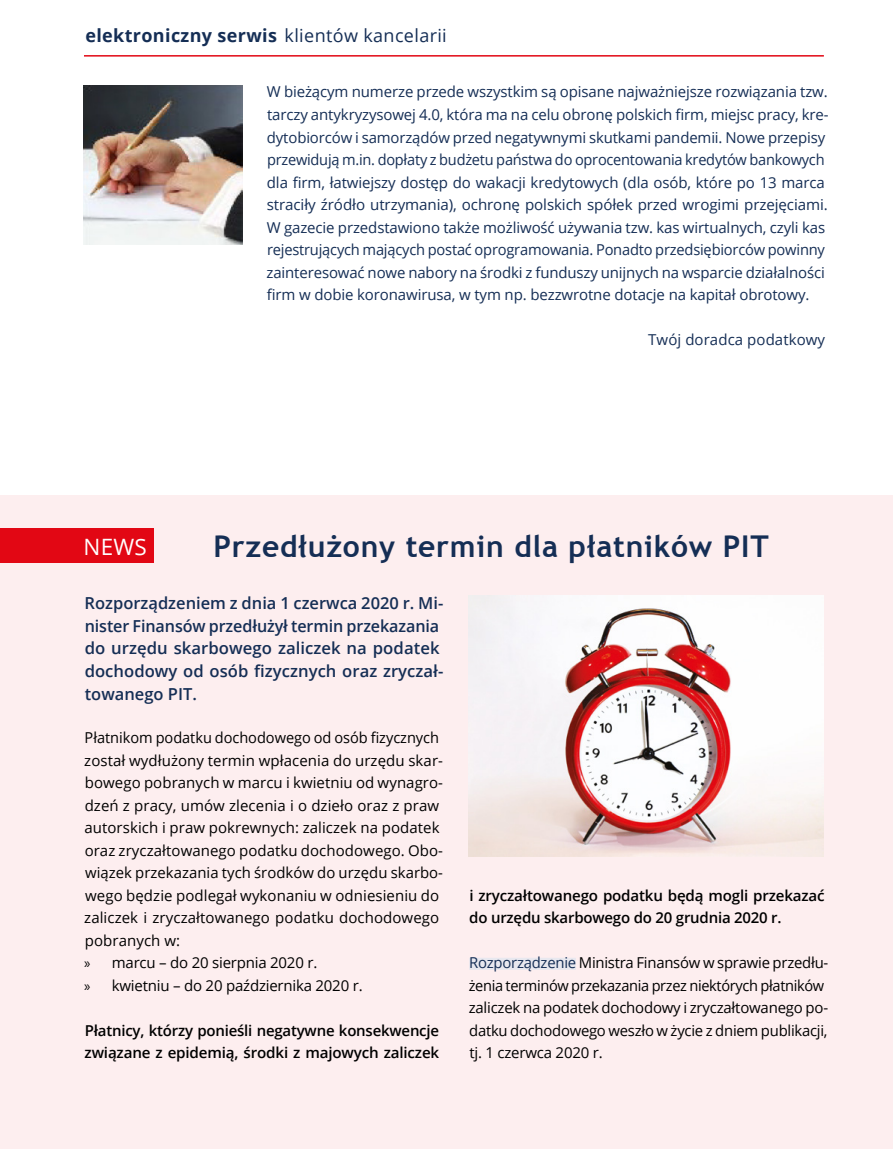
<style>
.page{position:relative;width:893px;height:1149px;background:#fff}
.page>*{position:absolute;margin:0;border:0;box-sizing:border-box;transform-origin:0 0}
.t1{font:700 30px "Trebuchet MS";letter-spacing:.025em;color:#152e55}
.t2{font:22.5px "Open Sans";color:#fff}
.t3{font:700 18px "Open Sans";letter-spacing:.02em;color:#152e55}
.t4{font:600 16.5px/22.5px "Open Sans";color:#152e55}
.t5{font:15px/22.5px "Open Sans";letter-spacing:-.01em;color:#152e55}
.t6{font:15px/22.5px "Open Sans";letter-spacing:.005em;color:#000}
.t7{font:15px/22.5px "Open Sans";letter-spacing:-.015em;color:#000}
.t8{font:600 15px/22.5px "Open Sans";letter-spacing:-.01em;color:#000}
.s1{font-weight:400}
.s2{font-family:"Myriad Pro"}
.s3{color:#152e55}
</style>
<div class="page">
<hr style="left:84px;top:55px;width:740px;height:2px;background:#e20714">
<img style="left:83px;top:86px;width:160px;height:159px">
<div style="left:0;top:495px;width:893px;height:653px;background:#fdeeef"></div>
<div style="left:0;top:528px;width:153px;height:35px;background:#e20714"></div>
<div style="left:469px;top:957px;width:107px;height:12px;background:#e8e8ef"></div>
<img style="left:469px;top:595px;width:355px;height:261px">
<p class="t3" style="left:85px;top:22px;width:363px">elektroniczny serwis <span class="s1">klientów kancelarii</span></p>
<p class="t5" style="left:266px;top:80px;width:564px">W bieżącym numerze przede wszystkim są opisane najważniejsze rozwiązania tzw. tarczy antykryzysowej 4.0, która ma na celu obronę polskich firm, miejsc pracy, kre&shy;dytobiorców i samorządów przed negatywnymi skutkami pandemii. Nowe przepisy przewidują m.in. dopłaty z budżetu państwa do oprocentowania kredytów bankowych dla firm, łatwiejszy dostęp do wakacji kredytowych (dla osób, które po 13 marca straciły źródło utrzymania), ochronę polskich spółek przed wrogimi przejęciami.<br>W gazecie przedstawiono także możliwość używania tzw. kas wirtualnych, czyli kas rejestrujących mających postać oprogramowania. Ponadto przedsiębiorców powinny zainteresować nowe nabory na środki z funduszy unijnych na wsparcie działalności firm w dobie koronawirusa, w tym np. bezzwrotne dotacje na kapitał obrotowy.</p>
<p class="t5" style="left:648px;top:328px;width:178px">Twój doradca podatkowy</p>
<h1 class="t1" style="left:214px;top:527px;width:557px">Przedłużony termin dla płatników PIT</h1>
<p class="t4" style="left:85px;top:591px;width:360px">Rozporządzeniem z dnia 1 czerwca 2020 r. Mi&shy;nister Finansów przedłużył termin przekazania do urzędu skarbowego zaliczek na podatek dochodowy od osób fizycznych oraz zryczał&shy;towanego PIT.</p>
<p class="t6" style="left:84px;top:725px;width:360px">Płatnikom podatku dochodowego od osób fizycznych został wydłużony termin wpłacenia do urzędu skar&shy;bowego pobranych w marcu i kwietniu od wynagro&shy;dzeń z pracy, umów zlecenia i o dzieło oraz z praw autorskich i praw pokrewnych: zaliczek na podatek oraz zryczałtowanego podatku dochodowego. Obo&shy;wiązek przekazania tych środków do urzędu skarbo&shy;wego będzie podlegał wykonaniu w odniesieniu do zaliczek i zryczałtowanego podatku dochodowego pobranych w:<br><span class="s2">»</span> marcu – do 20 sierpnia 2020 r.<br><span class="s2">»</span> kwietniu – do 20 października 2020 r.</p>
<p class="t8" style="left:85px;top:1018px;width:356px">Płatnicy, którzy ponieśli negatywne konsekwencje związane z epidemią, środki z majowych zaliczek</p>
<h2 class="t2" style="left:84px;top:531px;width:65px">NEWS</h2>
<p class="t8" style="left:469px;top:883px;width:357px">i zryczałtowanego podatku będą mogli przekazać do urzędu skarbowego do 20 grudnia 2020 r.</p>
<p class="t7" style="left:469px;top:950px;width:361px"><span class="s3">Rozporządzenie</span> Ministra Finansów w sprawie przedłu&shy;żenia terminów przekazania przez niektórych płatników zaliczek na podatek dochodowy i zryczałtowanego po&shy;datku dochodowego weszło w życie z dniem publikacji, tj. 1 czerwca 2020 r.</p>
</div>
